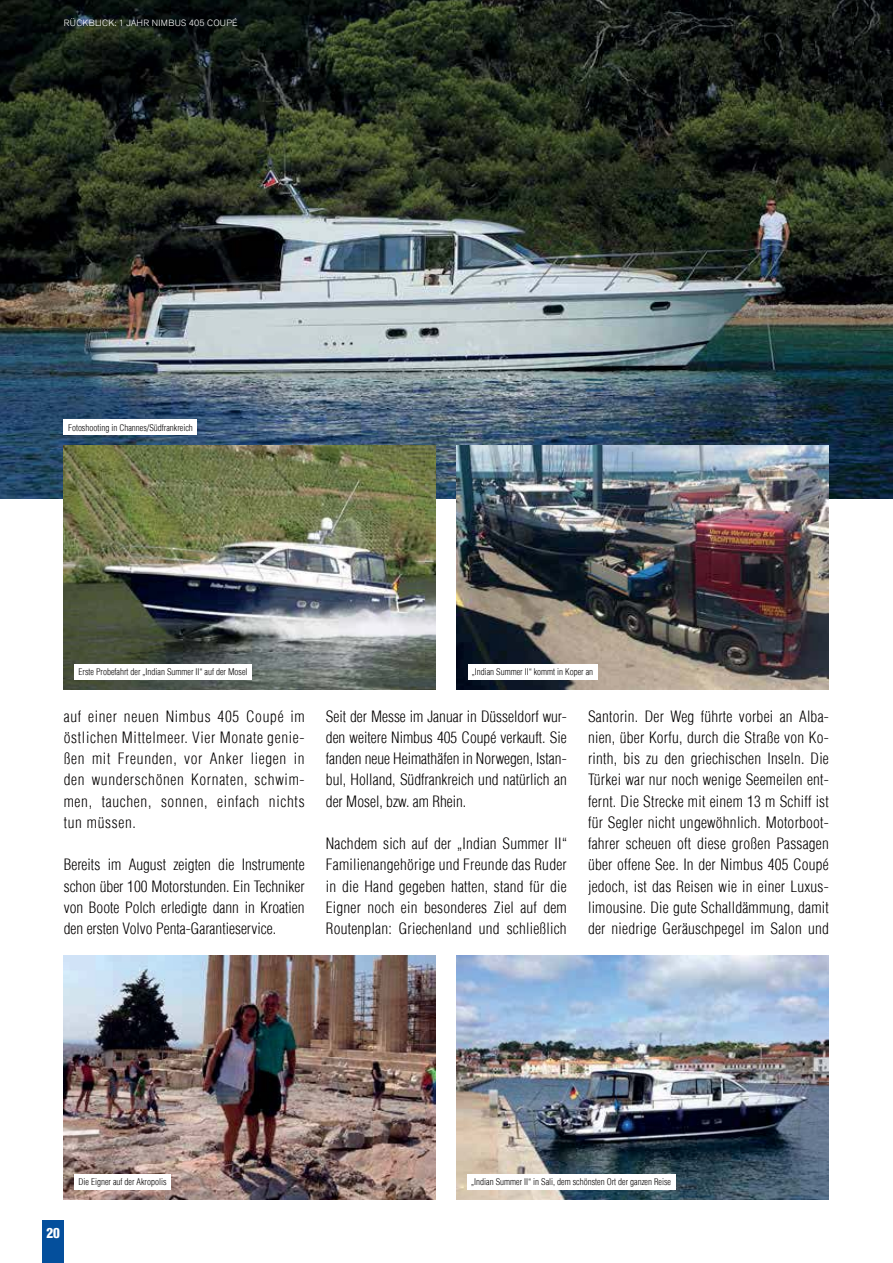
<style>
.page{position:relative;width:893px;height:1263px;background:#fff}
.page>*{position:absolute;margin:0;border:0;box-sizing:border-box;transform-origin:0 0}
.t1{font:300 condensed 15.3px/21.3px "Helvetica LT";letter-spacing:.015em;color:#040000;text-align:justify}
.t2{font:900 condensed 13.5px "Helvetica LT";color:#fff}
.t3{font:300 condensed 9px "Helvetica LT";color:#040000}
.t4{font:300 9px "Akzidenz Grotesk BE";letter-spacing:.02em;color:#fff}
</style>
<div class="page">
<div style="left:43px;top:1220px;width:21px;height:43px;background:#044f9c"></div>
<img style="left:0;top:0;width:893px;height:499px">
<img style="left:64px;top:955px;width:372px;height:245px">
<img style="left:457px;top:955px;width:372px;height:245px">
<img style="left:64px;top:445px;width:372px;height:245px">
<img style="left:457px;top:445px;width:372px;height:245px">
<div style="left:64px;top:420px;width:133px;height:15px;background:#fff"></div>
<div style="left:74px;top:664px;width:178px;height:15px;background:#fff"></div>
<div style="left:468px;top:664px;width:129px;height:15px;background:#fff"></div>
<div style="left:74px;top:1174px;width:97px;height:15px;background:#fff"></div>
<div style="left:467px;top:1174px;width:208px;height:15px;background:#fff"></div>
<p class="t4" style="left:64px;top:20px;width:175px">RÜCKBLICK: 1 JAHR NIMBUS 405 COUPÉ</p>
<p class="t3" style="left:68px;top:422px;width:126px">Fotoshooting in Channes/Südfrankreich</p>
<p class="t3" style="left:79px;top:666px;width:170px">Erste Probefahrt der „Indian Summer II“ auf der Mosel</p>
<p class="t3" style="left:472px;top:666px;width:123px">„Indian Summer II“ kommt in Koper an</p>
<p class="t1" style="left:64px;top:705px;width:242px">auf einer neuen Nimbus 405 Coupé im östlichen Mittelmeer. Vier Monate genie&shy;ßen mit Freunden, vor Anker liegen in den wunderschönen Kornaten, schwim&shy;men, tauchen, sonnen, einfach nichts tun müssen.</p>
<p class="t1" style="left:64px;top:854px;width:242px">Bereits im August zeigten die Instrumente schon über 100 Motorstunden. Ein Techniker von Boote Polch erledigte dann in Kroatien den ersten Volvo Penta-Garantieservice.</p>
<p class="t1" style="left:326px;top:705px;width:242px">Seit der Messe im Januar in Düsseldorf wur&shy;den weitere Nimbus 405 Coupé verkauft. Sie fanden neue Heimathäfen in Norwegen, Istan&shy;bul, Holland, Südfrankreich und natürlich an der Mosel, bzw. am Rhein.</p>
<p class="t1" style="left:326px;top:833px;width:242px">Nachdem sich auf der „Indian Summer II“ Familienangehörige und Freunde das Ruder in die Hand gegeben hatten, stand für die Eigner noch ein besonderes Ziel auf dem Routenplan: Griechenland und schließlich</p>
<p class="t1" style="left:588px;top:705px;width:242px">Santorin. Der Weg führte vorbei an Alba&shy;nien, über Korfu, durch die Straße von Ko&shy;rinth, bis zu den griechischen Inseln. Die Türkei war nur noch wenige Seemeilen ent&shy;fernt. Die Strecke mit einem 13 m Schiff ist für Segler nicht ungewöhnlich. Motorboot&shy;fahrer scheuen oft diese großen Passagen über offene See. In der Nimbus 405 Coupé jedoch, ist das Reisen wie in einer Luxus&shy;limousine. Die gute Schalldämmung, damit der niedrige Geräuschpegel im Salon und</p>
<p class="t2" style="left:46px;top:1225px;width:15px">20</p>
<p class="t3" style="left:79px;top:1176px;width:89px">Die Eigner auf der Akropolis</p>
<p class="t3" style="left:471px;top:1176px;width:201px">„Indian Summer II“ in Sali, dem schönsten Ort der ganzen Reise</p>
</div>
